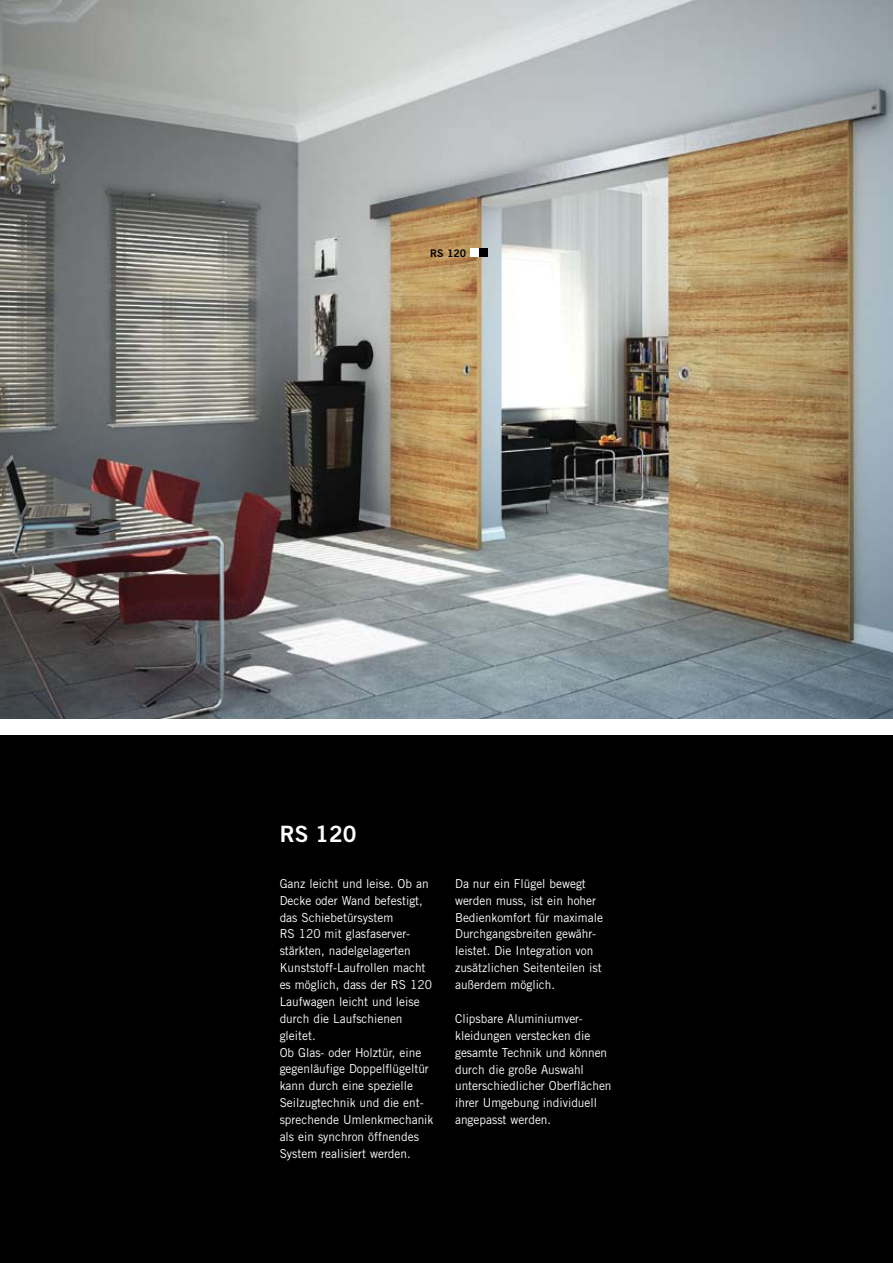
<style>
.page{position:relative;width:893px;height:1263px;background:#fff}
.page>*{position:absolute;margin:0;border:0;box-sizing:border-box;transform-origin:0 0}
.t1{font:22.5px "Trade Gothic Bold Two";color:#fff}
.t2{font:12.3px/17px "Trade Gothic";color:#fff;scale:.96 1}
.t3{font:10.5px "Trade Gothic Bold Two";color:#000}
</style>
<div class="page">
<div style="left:0;top:735px;width:893px;height:528px;background:#000"></div>
<img style="left:0;top:0;width:893px;height:719px">
<div style="left:471px;top:248px;width:8px;height:9px;background:#fff"></div>
<div style="left:479px;top:248px;width:9px;height:9px;background:#000"></div>
<p class="t3" style="left:430px;top:247px;width:38px">RS 120</p>
<h1 class="t1" style="left:280px;top:820px;width:78px">RS 120</h1>
<p class="t2" style="left:280px;top:875px;width:162px">Ganz leicht und leise. Ob an<br>Decke oder Wand befestigt, das Schiebetürsystem<br>RS 120 mit glasfaserver&shy;stärkten, nadelgelagerten<br>Kunststoff-Laufrollen macht es möglich, dass der RS 120<br>Laufwagen leicht und leise durch die Laufschienen gleitet.<br>Ob Glas- oder Holztür, eine gegenläufige Doppelflügeltür kann durch eine spezielle<br>Seilzugtechnik und die ent&shy;sprechende Umlenkmechanik als ein synchron öffnendes<br>System realisiert werden.</p>
<p class="t2" style="left:455px;top:875px;width:156px">Da nur ein Flügel bewegt werden muss, ist ein hoher<br>Bedienkomfort für maximale<br>Durchgangsbreiten gewähr&shy;leistet. Die Integration von zusätzlichen Seitenteilen ist außerdem möglich.</p>
<p class="t2" style="left:455px;top:1010px;width:164px">Clipsbare Aluminiumver&shy;kleidungen verstecken die gesamte Technik und können durch die große Auswahl unterschiedlicher Oberflächen ihrer Umgebung individuell angepasst werden.</p>
</div>
